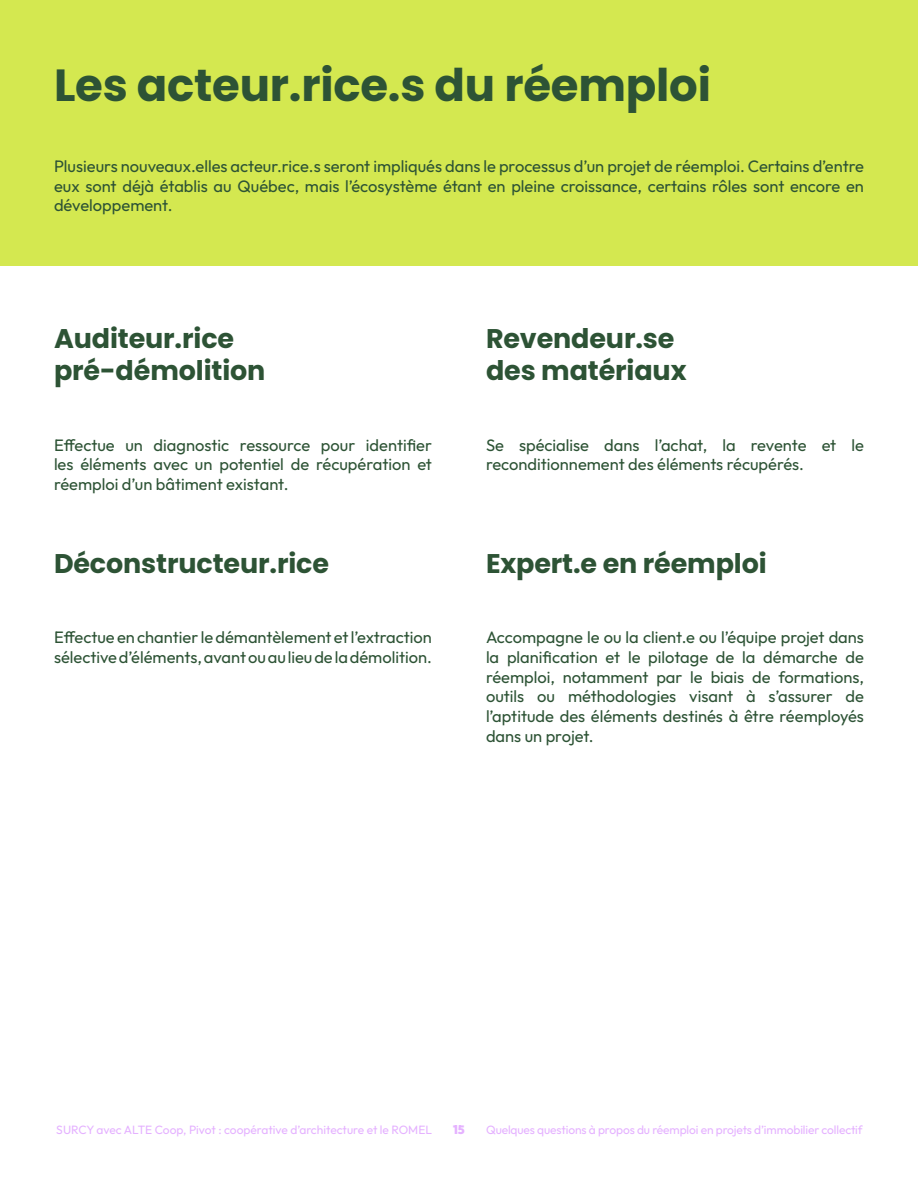
<style>
.page{position:relative;width:918px;height:1188px;background:#fff}
.page>*{position:absolute;margin:0;border:0;box-sizing:border-box;transform-origin:0 0}
.t1{font:700 45px "Poppins";letter-spacing:-.005em;color:#2d5335}
.t2{font:700 27px/32.4px "Poppins";letter-spacing:-.005em;color:#2d5335}
.t3{font:16.5px/19.8px "Outfit";color:#2d5335;text-align:justify}
.t4{font:12px "Outfit";letter-spacing:-.01em;color:#e5b2ff}
.t5{font:900 12px "Outfit";color:#e5b2ff}
</style>
<div class="page">
<div style="left:0;top:0;width:918px;height:265px;background:#d4e850"></div>
<h1 class="t1" style="left:54px;top:59px;width:658px">Les acteur.rice.s du réemploi</h1>
<p class="t3" style="left:54px;top:156px;width:812px">Plusieurs nouveaux.elles acteur.rice.s seront impliqués dans le processus d’un projet de réemploi. Certains d’entre eux sont déjà établis au Québec, mais l’écosystème étant en pleine croissance, certains rôles sont encore en développement.</p>
<h2 class="t2" style="left:54px;top:322px;width:213px">Auditeur.rice pré-démolition</h2>
<p class="t3" style="left:54px;top:435px;width:380px">Effectue un diagnostic ressource pour identifier les éléments avec un potentiel de récupération et réemploi d’un bâtiment existant.</p>
<h2 class="t2" style="left:54px;top:547px;width:277px">Déconstructeur.rice</h2>
<p class="t3" style="left:54px;top:628px;width:380px">Effectue en chantier le démantèlement et l’extraction sélective d’éléments, avant ou au lieu de la démolition.</p>
<h2 class="t2" style="left:486px;top:322px;width:202px">Revendeur.se des matériaux</h2>
<p class="t3" style="left:486px;top:435px;width:380px">Se spécialise dans l’achat, la revente et le reconditionnement des éléments récupérés.</p>
<h2 class="t2" style="left:486px;top:547px;width:282px">Expert.e en réemploi</h2>
<p class="t3" style="left:486px;top:628px;width:380px">Accompagne le ou la client.e ou l’équipe projet dans la planification et le pilotage de la démarche de réemploi, notamment par le biais de formations, outils ou méthodologies visant à s’assurer de l’aptitude des éléments destinés à être réemployés dans un projet.</p>
<p class="t4" style="left:56px;top:1122px;width:377px">SURCY avec ALTE Coop, Pivot : coopérative d’architecture et le ROMEL</p>
<p class="t5" style="left:453px;top:1122px;width:13px">15</p>
<p class="t4" style="left:486px;top:1122px;width:378px">Quelques questions à propos du réemploi en projets d’immobilier collectif</p>
</div>
